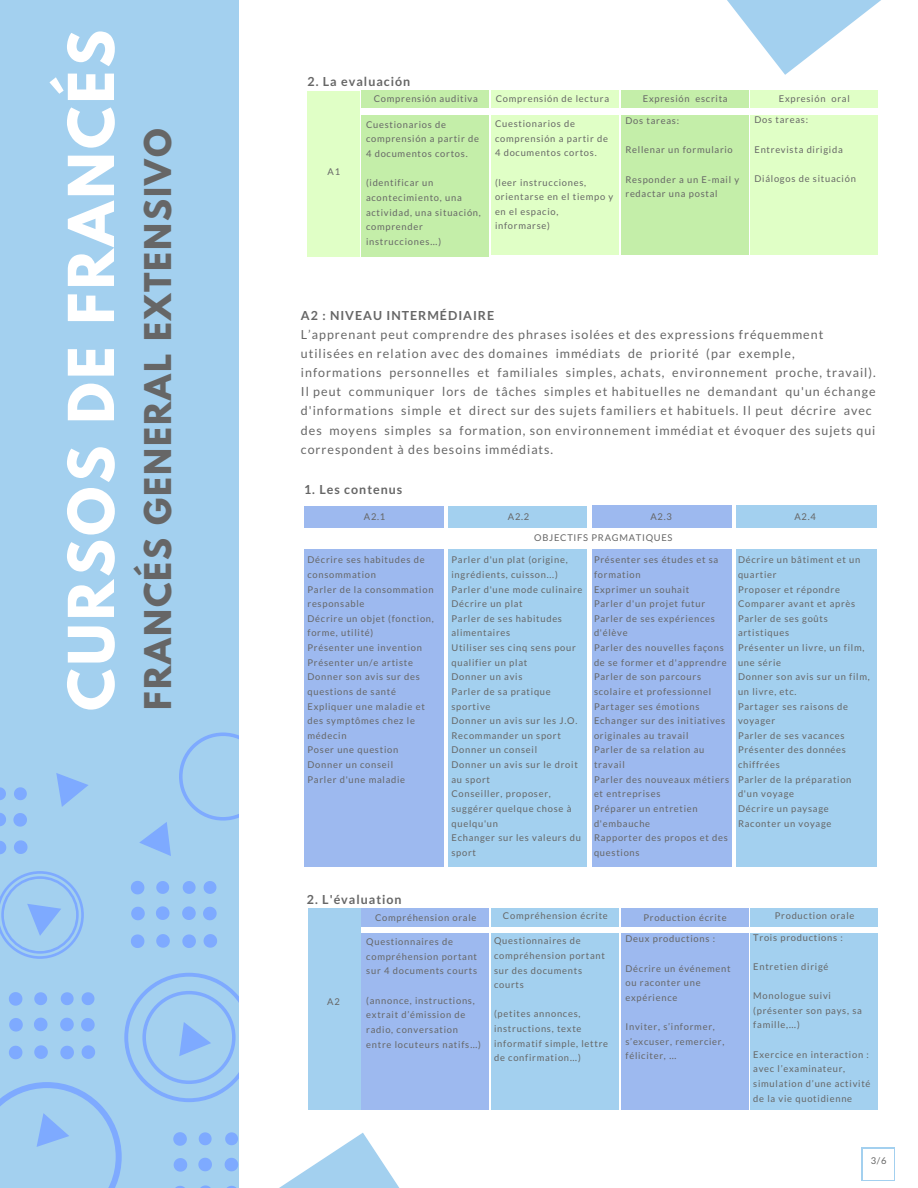
<style>
.page{position:relative;width:918px;height:1188px;background:#fff}
.page>*{position:absolute;margin:0;border:0;box-sizing:border-box;transform-origin:0 0}
.t1{font:700 55.95px "League Spartan";letter-spacing:.06em;color:#fff}
.t2{font:700 32.7px "League Spartan";letter-spacing:.06em;color:#666}
.t3{font:12.45px/19.2px "Lato";letter-spacing:.08em;color:#666}
.t4{font:700 12.45px "Lato";letter-spacing:.08em;color:#666}
.t5{font:9.3px/14.7px "Lato";letter-spacing:.08em;color:#666}
.s1{font-family:"Noto Sans Gurmukhi"}
</style>
<div class="page">
<div style="left:0;top:0;width:240px;height:1188px;background:#a3d0ef"></div>
<svg style="left:727px;top:0;width:154px;height:75px"></svg>
<svg style="left:0;top:871px;width:84px;height:88px"></svg>
<svg style="left:182px;top:906px;width:14px;height:14px"></svg>
<svg style="left:203px;top:907px;width:14px;height:13px"></svg>
<svg style="left:156px;top:906px;width:13px;height:14px"></svg>
<svg style="left:131px;top:907px;width:14px;height:13px"></svg>
<svg style="left:131px;top:934px;width:13px;height:14px"></svg>
<svg style="left:156px;top:934px;width:14px;height:14px"></svg>
<svg style="left:182px;top:934px;width:14px;height:14px"></svg>
<svg style="left:204px;top:934px;width:13px;height:14px"></svg>
<svg style="left:131px;top:881px;width:13px;height:13px"></svg>
<svg style="left:156px;top:881px;width:13px;height:13px"></svg>
<svg style="left:183px;top:881px;width:13px;height:13px"></svg>
<svg style="left:204px;top:881px;width:12px;height:13px"></svg>
<svg style="left:0;top:973px;width:400px;height:215px"></svg>
<svg style="left:0;top:813px;width:6px;height:13px"></svg>
<svg style="left:13px;top:813px;width:14px;height:14px"></svg>
<svg style="left:0;top:841px;width:6px;height:13px"></svg>
<svg style="left:14px;top:840px;width:14px;height:14px"></svg>
<svg style="left:0;top:787px;width:6px;height:13px"></svg>
<svg style="left:14px;top:787px;width:13px;height:13px"></svg>
<svg style="left:56px;top:773px;width:32px;height:34px"></svg>
<hr style="left:862px;top:1149px;width:1px;height:31px;background:#a3d0ef">
<hr style="left:894px;top:1149px;width:1px;height:31px;background:#a3d0ef">
<hr style="left:863px;top:1180px;width:31px;height:1px;background:#a3d0ef">
<hr style="left:863px;top:1148px;width:31px;height:1px;background:#a3d0ef">
<svg style="left:139px;top:733px;width:101px;height:133px"></svg>
<div style="left:240px;top:0;width:36px;height:1188px;background:#fff"></div>
<div style="left:289px;top:1124px;width:612px;height:6px;background:#fff"></div>
<div style="left:751px;top:91px;width:127px;height:164px;background:#e0ffc6"></div>
<div style="left:621px;top:91px;width:127px;height:164px;background:#c4eea9"></div>
<div style="left:491px;top:91px;width:127px;height:164px;background:#e0ffc6"></div>
<div style="left:362px;top:90px;width:127px;height:167px;background:#c4eea9"></div>
<div style="left:284px;top:109px;width:611px;height:5px;background:#fff"></div>
<div style="left:308px;top:91px;width:51px;height:165px;background:#e0ffc6"></div>
<div style="left:304px;top:506px;width:140px;height:362px;background:#9db9ef"></div>
<div style="left:592px;top:506px;width:140px;height:362px;background:#9db9ef"></div>
<div style="left:737px;top:506px;width:139px;height:362px;background:#a3d0ef"></div>
<div style="left:448px;top:506px;width:139px;height:362px;background:#a3d0ef"></div>
<div style="left:285px;top:529px;width:612px;height:20px;background:#fff"></div>
<div style="left:751px;top:908px;width:127px;height:204px;background:#a3d0ef"></div>
<div style="left:621px;top:908px;width:127px;height:204px;background:#9db9ef"></div>
<div style="left:491px;top:908px;width:128px;height:204px;background:#a3d0ef"></div>
<div style="left:362px;top:908px;width:127px;height:204px;background:#9db9ef"></div>
<div style="left:284px;top:927px;width:611px;height:6px;background:#fff"></div>
<div style="left:309px;top:908px;width:51px;height:204px;background:#a3d0ef"></div>
<div style="left:292px;top:1111px;width:612px;height:13px;background:#fff"></div>
<h1 class="t1" style="left:64px;top:711px;width:683px;rotate:-90deg">CURSOS DE FRANCÉS</h1>
<h2 class="t2" style="left:142px;top:710px;width:583px;rotate:-90deg">FRANCÉS GENERAL EXTENSIVO</h2>
<h3 class="t4" style="left:308px;top:74px;width:104px">2. La evaluación</h3>
<p class="t5" style="left:374px;top:91px;width:105px">Comprensión auditiva</p>
<p class="t5" style="left:496px;top:91px;width:115px">Comprensión de lectura</p>
<p class="t5" style="left:643px;top:91px;width:86px">Expresión escrita</p>
<p class="t5" style="left:779px;top:91px;width:72px">Expresión oral</p>
<p class="t5" style="left:328px;top:164px;width:14px">A1</p>
<p class="t5" style="left:366px;top:117px;width:114px">Cuestionarios de comprensión a partir de<br>4 documentos cortos.</p>
<p class="t5" style="left:366px;top:175px;width:116px">(identificar un acontecimiento, una actividad, una situación, comprender instrucciones<span class="s1">…</span>)</p>
<p class="t5" style="left:495px;top:116px;width:114px">Cuestionarios de comprensión a partir de<br>4 documentos cortos.</p>
<p class="t5" style="left:495px;top:175px;width:120px">(leer instrucciones, orientarse en el tiempo y en el espacio, informarse)</p>
<p class="t5" style="left:626px;top:113px;width:55px">Dos tareas:</p>
<p class="t5" style="left:626px;top:142px;width:109px">Rellenar un formulario</p>
<p class="t5" style="left:626px;top:172px;width:115px">Responder a un E-mail y redactar una postal</p>
<p class="t5" style="left:755px;top:112px;width:55px">Dos tareas:</p>
<p class="t5" style="left:755px;top:142px;width:90px">Entrevista dirigida</p>
<p class="t5" style="left:755px;top:171px;width:103px">Diálogos de situación</p>
<h3 class="t4" style="left:301px;top:307px;width:195px">A2 : NIVEAU INTERMÉDIAIRE</h3>
<p class="t3" style="left:301px;top:324px;width:576px">L’apprenant peut comprendre des phrases isolées et des expressions fréquemment utilisées en relation avec des domaines immédiats de priorité (par exemple, informations personnelles et familiales simples, achats, environnement proche, travail).<br>Il peut communiquer lors de tâches simples et habituelles ne demandant qu'un échange d'informations simple et direct sur des sujets familiers et habituels. Il peut décrire avec des moyens simples sa formation, son environnement immédiat et évoquer des sujets qui correspondent à des besoins immédiats.</p>
<h3 class="t4" style="left:304px;top:481px;width:100px">1. Les contenus</h3>
<p class="t5" style="left:364px;top:509px;width:23px">A2.1</p>
<p class="t5" style="left:508px;top:509px;width:23px">A2.2</p>
<p class="t5" style="left:650px;top:509px;width:23px">A2.3</p>
<p class="t5" style="left:534px;top:530px;width:140px">OBJECTIFS PRAGMATIQUES</p>
<p class="t5" style="left:794px;top:509px;width:23px">A2.4</p>
<p class="t5" style="left:308px;top:552px;width:128px">Décrire ses habitudes de consommation<br>Parler de la consommation responsable<br>Décrire un objet (fonction, forme, utilité)<br>Présenter une invention<br>Présenter un/e artiste<br>Donner son avis sur des questions de santé<br>Expliquer une maladie et des symptômes chez le médecin<br>Poser une question<br>Donner un conseil<br>Parler d'une maladie</p>
<p class="t5" style="left:452px;top:552px;width:132px">Parler d'un plat (origine, ingrédients, cuisson...)<br>Parler d'une mode culinaire<br>Décrire un plat<br>Parler de ses habitudes alimentaires<br>Utiliser ses cinq sens pour qualifier un plat<br>Donner un avis<br>Parler de sa pratique sportive<br>Donner un avis sur les J.O.<br>Recommander un sport<br>Donner un conseil<br>Donner un avis sur le droit au sport<br>Conseiller, proposer, suggérer quelque chose à quelqu'un<br>Echanger sur les valeurs du sport</p>
<p class="t5" style="left:594px;top:552px;width:137px">Présenter ses études et sa formation<br>Exprimer un souhait<br>Parler d'un projet futur<br>Parler de ses expériences d'élève<br>Parler des nouvelles façons de se former et d'apprendre<br>Parler de son parcours scolaire et professionnel<br>Partager ses émotions<br>Echanger sur des initiatives originales au travail<br>Parler de sa relation au travail<br>Parler des nouveaux métiers et entreprises<br>Préparer un entretien d'embauche<br>Rapporter des propos et des questions</p>
<p class="t5" style="left:738px;top:552px;width:133px">Décrire un bâtiment et un quartier<br>Proposer et répondre<br>Comparer avant et après<br>Parler de ses goûts artistiques<br>Présenter un livre, un film, une série<br>Donner son avis sur un film, un livre, etc.<br>Partager ses raisons de voyager<br>Parler de ses vacances<br>Présenter des données chiffrées<br>Parler de la préparation d'un voyage<br>Décrire un paysage<br>Raconter un voyage</p>
<h3 class="t4" style="left:307px;top:892px;width:96px">2. L'évaluation</h3>
<p class="t5" style="left:375px;top:910px;width:103px">Compréhension orale</p>
<p class="t5" style="left:503px;top:908px;width:106px">Compréhension écrite</p>
<p class="t5" style="left:643px;top:910px;width:85px">Production écrite</p>
<p class="t5" style="left:775px;top:908px;width:81px">Production orale</p>
<p class="t5" style="left:327px;top:994px;width:14px">A2</p>
<p class="t5" style="left:366px;top:934px;width:112px">Questionnaires de compréhension portant sur 4 documents courts</p>
<p class="t5" style="left:366px;top:993px;width:116px">(annonce, instructions, extrait d’émission de radio, conversation entre locuteurs natifs<span class="s1">…</span>)</p>
<p class="t5" style="left:494px;top:933px;width:112px">Questionnaires de compréhension portant sur des documents courts</p>
<p class="t5" style="left:494px;top:1006px;width:116px">(petites annonces, instructions, texte informatif simple, lettre de confirmation<span class="s1">…</span>)</p>
<p class="t5" style="left:626px;top:932px;width:91px">Deux productions :</p>
<p class="t5" style="left:626px;top:961px;width:107px">Décrire un événement ou raconter une expérience</p>
<p class="t5" style="left:626px;top:1019px;width:100px">Inviter, s’informer, s’excuser, remercier, féliciter, <span class="s1">…</span></p>
<p class="t5" style="left:753px;top:930px;width:91px">Trois productions :</p>
<p class="t5" style="left:753px;top:959px;width:77px">Entretien dirigé</p>
<p class="t5" style="left:753px;top:988px;width:110px">Monologue suivi (présenter son pays, sa famille,<span class="s1">…</span>)</p>
<p class="t5" style="left:753px;top:1047px;width:119px">Exercice en interaction : avec l’examinateur, simulation d’une activité de la vie quotidienne</p>
<p class="t5" style="left:871px;top:1153px;width:17px">3/6</p>
</div>
